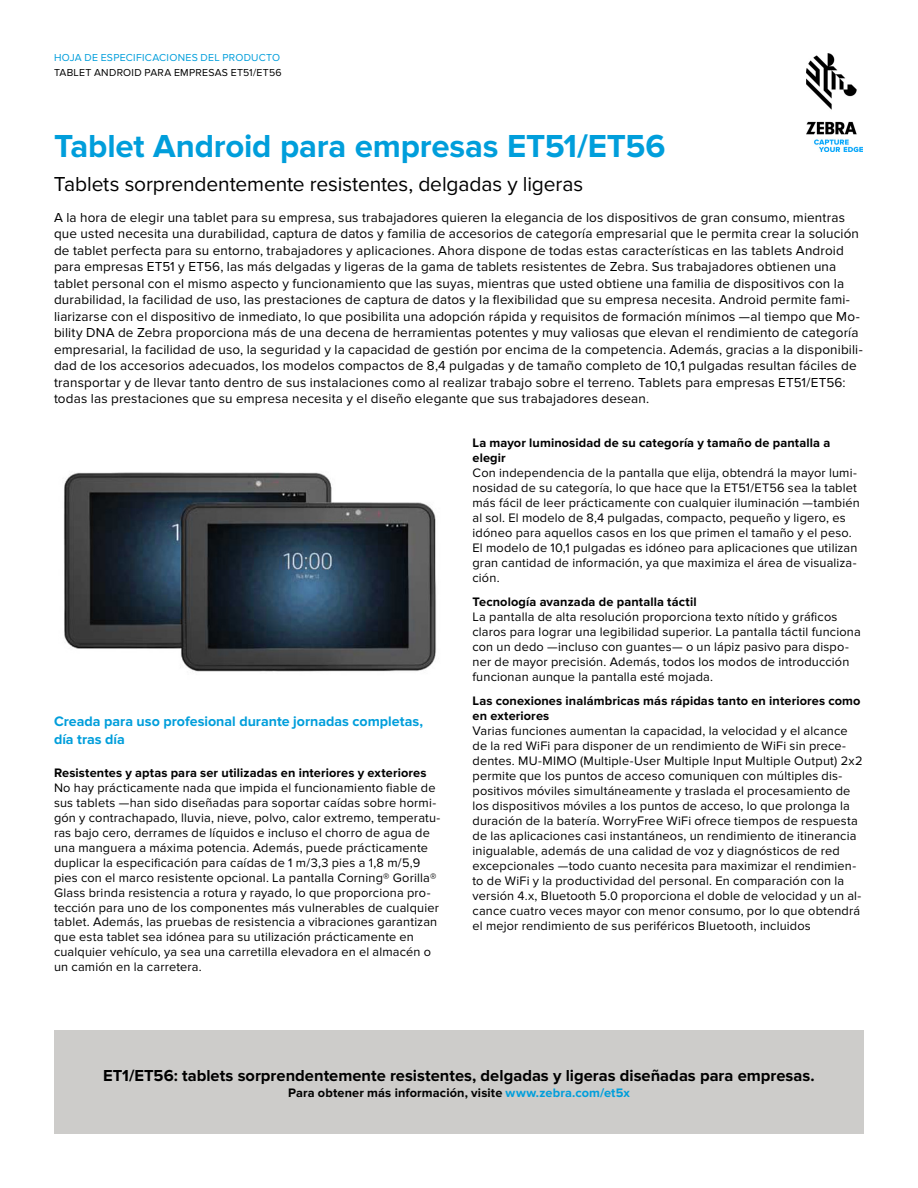
<style>
.page{position:relative;width:918px;height:1188px;background:#fff}
.page>*{position:absolute;margin:0;border:0;box-sizing:border-box;transform-origin:0 0}
.t1{font:700 33px "Proxima Nova";letter-spacing:-.005em;color:#009edb}
.t2{font:21px "Proxima Nova";letter-spacing:-.005em;color:#000}
.t3{font:700 16.5px "Proxima Nova";color:#000}
.t4{font:700 14.25px/17.2px "Proxima Nova";color:#009edb}
.t5{font:13.5px/16.5px "Proxima Nova";letter-spacing:.01em;color:#000}
.t6{font:12.75px/15px "Proxima Nova";letter-spacing:.015em;color:#000}
.t7{font:700 12.75px/15px "Proxima Nova";letter-spacing:.01em;color:#000}
.t8{font:10.5px "Proxima Nova";letter-spacing:.025em;color:#000}
.t9{font:10.5px "Proxima Nova";letter-spacing:.025em;color:#009edb}
.s1{color:#009edb}
</style>
<div class="page">
<img style="left:806px;top:54px;width:56px;height:97px">
<div style="left:54px;top:1031px;width:810px;height:103px;background:#cdccca"></div>
<img style="left:64px;top:472px;width:372px;height:200px">
<p class="t9" style="left:54px;top:52px;width:228px">HOJA DE ESPECIFICACIONES DEL PRODUCTO</p>
<p class="t8" style="left:54px;top:66px;width:229px">TABLET ANDROID PARA EMPRESAS ET51/ET56</p>
<h1 class="t1" style="left:54px;top:127px;width:613px">Tablet Android para empresas ET51/ET56</h1>
<h2 class="t2" style="left:54px;top:172px;width:531px">Tablets sorprendentemente resistentes, delgadas y ligeras</h2>
<p class="t5" style="left:54px;top:209px;width:810px">A la hora de elegir una tablet para su empresa, sus trabajadores quieren la elegancia de los dispositivos de gran consumo, mientras que usted necesita una durabilidad, captura de datos y familia de accesorios de categoría empresarial que le permita crear la solución de tablet perfecta para su entorno, trabajadores y aplicaciones. Ahora dispone de todas estas características en las tablets Android para empresas ET51 y ET56, las más delgadas y ligeras de la gama de tablets resistentes de Zebra. Sus trabajadores obtienen una tablet personal con el mismo aspecto y funcionamiento que las suyas, mientras que usted obtiene una familia de dispositivos con la durabilidad, la facilidad de uso, las prestaciones de captura de datos y la flexibilidad que su empresa necesita. Android permite fami&shy;liarizarse con el dispositivo de inmediato, lo que posibilita una adopción rápida y requisitos de formación mínimos —al tiempo que Mo&shy;bility DNA de Zebra proporciona más de una decena de herramientas potentes y muy valiosas que elevan el rendimiento de categoría empresarial, la facilidad de uso, la seguridad y la capacidad de gestión por encima de la competencia. Además, gracias a la disponibili&shy;dad de los accesorios adecuados, los modelos compactos de 8,4 pulgadas y de tamaño completo de 10,1 pulgadas resultan fáciles de transportar y de llevar tanto dentro de sus instalaciones como al realizar trabajo sobre el terreno. Tablets para empresas ET51/ET56: todas las prestaciones que su empresa necesita y el diseño elegante que sus trabajadores desean.</p>
<p class="t4" style="left:54px;top:713px;width:371px">Creada para uso profesional durante jornadas completas, día tras día</p>
<p class="t7" style="left:54px;top:765px;width:374px">Resistentes y aptas para ser utilizadas en interiores y exteriores</p>
<p class="t6" style="left:54px;top:780px;width:388px">No hay prácticamente nada que impida el funcionamiento fiable de sus tablets —han sido diseñadas para soportar caídas sobre hormi&shy;gón y contrachapado, lluvia, nieve, polvo, calor extremo, temperatu&shy;ras bajo cero, derrames de líquidos e incluso el chorro de agua de una manguera a máxima potencia. Además, puede prácticamente duplicar la especificación para caídas de 1 m/3,3 pies a 1,8 m/5,9 pies con el marco resistente opcional. La pantalla Corning® Gorilla® Glass brinda resistencia a rotura y rayado, lo que proporciona pro&shy;tección para uno de los componentes más vulnerables de cualquier tablet. Además, las pruebas de resistencia a vibraciones garantizan que esta tablet sea idónea para su utilización prácticamente en cualquier vehículo, ya sea una carretilla elevadora en el almacén o un camión en la carretera.</p>
<p class="t7" style="left:472px;top:435px;width:359px">La mayor luminosidad de su categoría y tamaño de pantalla a elegir</p>
<p class="t6" style="left:472px;top:465px;width:389px">Con independencia de la pantalla que elija, obtendrá la mayor lumi&shy;nosidad de su categoría, lo que hace que la ET51/ET56 sea la tablet más fácil de leer prácticamente con cualquier iluminación —también al sol. El modelo de 8,4 pulgadas, compacto, pequeño y ligero, es idóneo para aquellos casos en los que primen el tamaño y el peso.<br>El modelo de 10,1 pulgadas es idóneo para aplicaciones que utilizan gran cantidad de información, ya que maximiza el área de visualiza&shy;ción.</p>
<p class="t7" style="left:472px;top:594px;width:226px">Tecnología avanzada de pantalla táctil</p>
<p class="t6" style="left:472px;top:609px;width:390px">La pantalla de alta resolución proporciona texto nítido y gráficos claros para lograr una legibilidad superior. La pantalla táctil funciona con un dedo —incluso con guantes— o un lápiz pasivo para dispo&shy;ner de mayor precisión. Además, todos los modos de introducción funcionan aunque la pantalla esté mojada.</p>
<p class="t7" style="left:472px;top:693px;width:390px">Las conexiones inalámbricas más rápidas tanto en interiores como en exteriores</p>
<p class="t6" style="left:472px;top:723px;width:392px">Varias funciones aumentan la capacidad, la velocidad y el alcance de la red WiFi para disponer de un rendimiento de WiFi sin prece&shy;dentes. MU-MIMO (Multiple-User Multiple Input Multiple Output) 2x2 permite que los puntos de acceso comuniquen con múltiples dis&shy;positivos móviles simultáneamente y traslada el procesamiento de los dispositivos móviles a los puntos de acceso, lo que prolonga la duración de la batería. WorryFree WiFi ofrece tiempos de respuesta de las aplicaciones casi instantáneos, un rendimiento de itinerancia inigualable, además de una calidad de voz y diagnósticos de red excepcionales —todo cuanto necesita para maximizar el rendimien&shy;to de WiFi y la productividad del personal. En comparación con la versión 4.x, Bluetooth 5.0 proporciona el doble de velocidad y un al&shy;cance cuatro veces mayor con menor consumo, por lo que obtendrá el mejor rendimiento de sus periféricos Bluetooth, incluidos</p>
<p class="t3" style="left:103px;top:1066px;width:713px">ET1/ET56: tablets sorprendentemente resistentes, delgadas y ligeras diseñadas para empresas.</p>
<p class="t7" style="left:288px;top:1085px;width:343px">Para obtener más información, visite <span class="s1">www.zebra.com/et5x</span></p>
</div>
